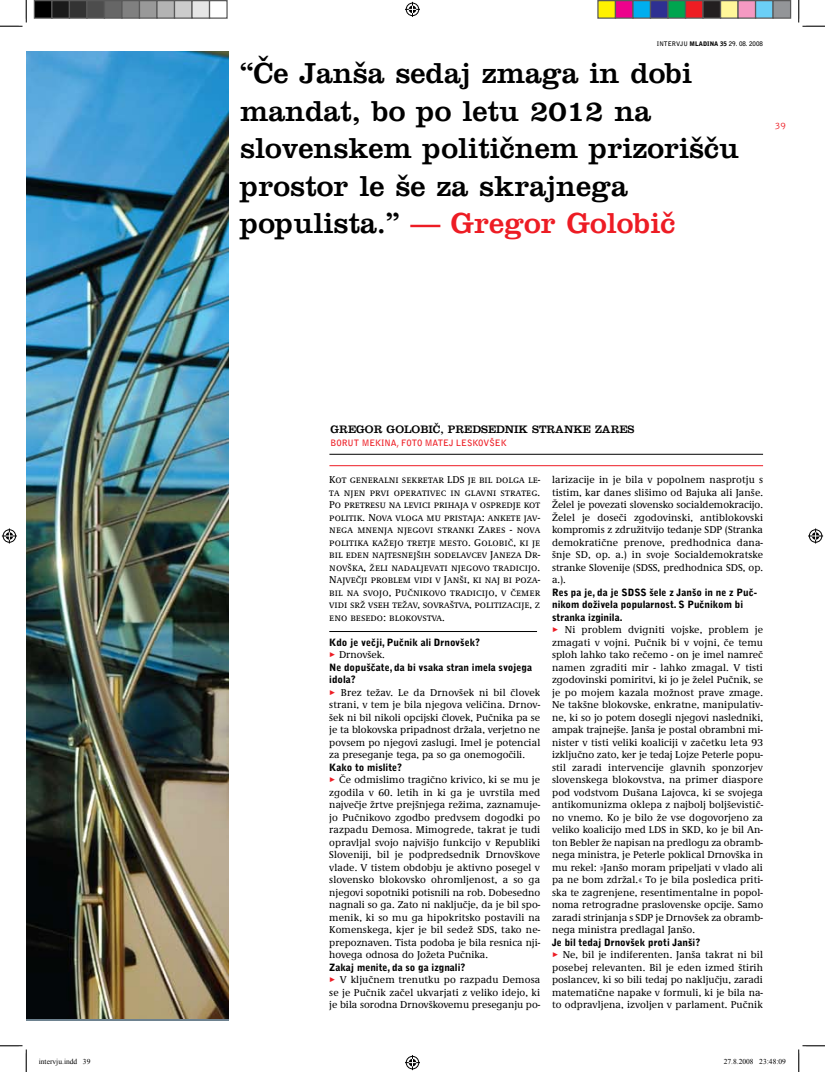
<style>
.page{position:relative;width:825px;height:1072px;background:#fff}
.page>*{position:absolute;margin:0;border:0;box-sizing:border-box;transform-origin:0 0}
.t1{font:30px/37.5px "Clarendon Medium CE";color:#000}
.t2{font:11.25px "Clarendon Medium CE";color:#000}
.t3{font:10.25px/12.5px "Demos LT Medium CE";color:#000;text-align:justify}
.t4{font:700 10.25px/12.5px "Demos LT Medium CE";color:#000;text-align:justify}
.t5{font:10px/12.5px "Bell Gothic Black CE";color:#000}
.t6{font:10px "Bell Gothic Light CE";color:#ed1c24}
.t7{font:8.75px "Bell Gothic Bold CE";color:#ed1c24}
.t8{font:7.5px "Times New Roman";color:#000}
.t9{font:6.25px "Bell Gothic Bold CE";color:#000}
.s1{font-family:"Bell Gothic Black CE"}
.s2{color:#ed1c24}
.s3{font-family:"FF Dingbests";font-size:10px;color:#ed1c24}
</style>
<div class="page">
<img style="left:26px;top:51px;width:202px;height:967px">
<hr style="left:329px;top:465px;width:434px;height:1px;background:#ed1c24">
<hr style="left:329px;top:454px;width:433px;height:1px;background:#000">
<hr style="left:329px;top:631px;width:208px;height:1px;background:#000">
<svg style="left:0;top:0;width:27px;height:27px"></svg>
<svg style="left:0;top:1045px;width:27px;height:27px"></svg>
<svg style="left:798px;top:0;width:26px;height:27px"></svg>
<svg style="left:798px;top:1045px;width:26px;height:27px"></svg>
<svg style="left:405px;top:2px;width:15px;height:15px"></svg>
<svg style="left:405px;top:1055px;width:15px;height:15px"></svg>
<svg style="left:2px;top:528px;width:15px;height:15px"></svg>
<svg style="left:808px;top:528px;width:14px;height:15px"></svg>
<div style="left:34px;top:1px;width:18px;height:17px;background:#000"></div>
<div style="left:34px;top:0;width:18px;height:19px;border:1px solid #595959"></div>
<div style="left:52px;top:1px;width:17px;height:17px;background:#1a1a1a"></div>
<div style="left:51px;top:0;width:19px;height:19px;border:1px solid #595959"></div>
<div style="left:69px;top:1px;width:18px;height:17px;background:#333"></div>
<div style="left:69px;top:0;width:19px;height:19px;border:1px solid #595959"></div>
<div style="left:87px;top:1px;width:17px;height:17px;background:#4d4d4d"></div>
<div style="left:86px;top:0;width:19px;height:19px;border:1px solid #595959"></div>
<div style="left:104px;top:1px;width:18px;height:17px;background:#666"></div>
<div style="left:104px;top:0;width:18px;height:19px;border:1px solid #595959"></div>
<div style="left:122px;top:1px;width:17px;height:17px;background:#808080"></div>
<div style="left:121px;top:0;width:19px;height:19px;border:1px solid #595959"></div>
<div style="left:139px;top:1px;width:18px;height:17px;background:#999"></div>
<div style="left:139px;top:0;width:19px;height:19px;border:1px solid #595959"></div>
<div style="left:157px;top:1px;width:17px;height:17px;background:#b3b3b3"></div>
<div style="left:156px;top:0;width:19px;height:19px;border:1px solid #595959"></div>
<div style="left:174px;top:1px;width:18px;height:17px;background:#ccc"></div>
<div style="left:174px;top:0;width:18px;height:19px;border:1px solid #595959"></div>
<div style="left:192px;top:1px;width:17px;height:17px;background:#e6e6e6"></div>
<div style="left:191px;top:0;width:19px;height:19px;border:1px solid #595959"></div>
<div style="left:209px;top:0;width:19px;height:19px;border:1px solid #595959"></div>
<div style="left:598px;top:1px;width:17px;height:17px;background:#fff101"></div>
<div style="left:597px;top:0;width:19px;height:19px;border:1px solid #595959"></div>
<div style="left:615px;top:1px;width:17px;height:17px;background:#ed028c"></div>
<div style="left:614px;top:0;width:19px;height:19px;border:1px solid #595959"></div>
<div style="left:632px;top:1px;width:18px;height:17px;background:#00aeef"></div>
<div style="left:632px;top:0;width:19px;height:19px;border:1px solid #595959"></div>
<div style="left:650px;top:1px;width:18px;height:17px;background:#2e3092"></div>
<div style="left:649px;top:0;width:19px;height:19px;border:1px solid #595959"></div>
<div style="left:668px;top:1px;width:17px;height:17px;background:#00a54f"></div>
<div style="left:667px;top:0;width:19px;height:19px;border:1px solid #595959"></div>
<div style="left:685px;top:1px;width:17px;height:17px;background:#ee1d23"></div>
<div style="left:684px;top:0;width:19px;height:19px;border:1px solid #595959"></div>
<div style="left:702px;top:1px;width:18px;height:17px;background:#231f20"></div>
<div style="left:702px;top:0;width:19px;height:19px;border:1px solid #595959"></div>
<div style="left:720px;top:1px;width:18px;height:17px;background:#fff79a"></div>
<div style="left:719px;top:0;width:19px;height:19px;border:1px solid #595959"></div>
<div style="left:738px;top:1px;width:17px;height:17px;background:#f499c2"></div>
<div style="left:737px;top:0;width:19px;height:19px;border:1px solid #595959"></div>
<div style="left:755px;top:1px;width:17px;height:17px;background:#6bcff6"></div>
<div style="left:754px;top:0;width:19px;height:19px;border:1px solid #595959"></div>
<div style="left:772px;top:1px;width:18px;height:17px;background:#939598"></div>
<div style="left:772px;top:0;width:19px;height:19px;border:1px solid #595959"></div>
<p class="t9" style="left:656px;top:40px;width:108px">INTERVJU <span class="s1">MLADINA 35</span> 29. 08. 2008</p>
<h1 class="t1" style="left:240px;top:54px;width:500px">“Če Janša sedaj zmaga in dobi mandat, bo po letu 2012 na slovenskem političnem prizorišču prostor le še za skrajnega populista.” <span class="s2">— Gregor Golobič</span></h1>
<p class="t6" style="left:774px;top:120px;width:13px">39</p>
<p class="t2" style="left:330px;top:423px;width:305px">Gregor Golobič , predsednik stranke Zares</p>
<p class="t7" style="left:330px;top:437px;width:177px">BORUT MEKINA, FOTO MATEJ LESKOVŠEK</p>
<p class="t4" style="left:329px;top:474px;width:212px">Kot generalni sekretar LDS je bil dolga le&shy;ta njen prvi operativec in glavni strateg.<br>Po pretresu na levici prihaja v ospredje kot politik. Nova vloga mu pristaja: ankete jav&shy;nega mnenja njegovi stranki Zares - nova politika kažejo tretje mesto. Golobič, ki je bil eden najtesnejših sodelavcev Janeza Dr&shy;novška, želi nadaljevati njegovo tradicijo.<br>Največji problem vidi v Janši, ki naj bi poza&shy;bil na svojo, Pučnikovo tradicijo, v čemer vidi srž vseh težav, sovraštva, politizacije, z eno besedo: blokovstva.</p>
<p class="t5" style="left:329px;top:636px;width:152px">Kdo je večji, Pučnik ali Drnovšek?</p>
<p class="t3" style="left:329px;top:649px;width:57px"><span class="s3">&gt;</span> Drnovšek.</p>
<p class="t5" style="left:329px;top:661px;width:204px">Ne dopuščate, da bi vsaka stran imela svojega idola?</p>
<p class="t3" style="left:329px;top:686px;width:212px"><span class="s3">&gt;</span> Brez težav. Le da Drnovšek ni bil človek strani, v tem je bila njegova veličina. Drnov&shy;šek ni bil nikoli opcijski človek, Pučnika pa se je ta blokovska pripadnost držala, verjetno ne povsem po njegovi zaslugi. Imel je potencial za preseganje tega, pa so ga onemogočili.</p>
<p class="t5" style="left:329px;top:761px;width:74px">Kako to mislite?</p>
<p class="t3" style="left:329px;top:774px;width:212px"><span class="s3">&gt;</span> Če odmislimo tragično krivico, ki se mu je zgodila v 60. letih in ki ga je uvrstila med največje žrtve prejšnjega režima, zaznamuje&shy;jo Pučnikovo zgodbo predvsem dogodki po razpadu Demosa. Mimogrede, takrat je tudi opravljal svojo najvišjo funkcijo v Republiki Sloveniji, bil je podpredsednik Drnovškove vlade. V tistem obdobju je aktivno posegel v slovensko blokovsko ohromljenost, a so ga njegovi sopotniki potisnili na rob. Dobesedno nagnali so ga. Zato ni naključje, da je bil spo&shy;menik, ki so mu ga hipokritsko postavili na Komenskega, kjer je bil sedež SDS, tako ne&shy;prepoznaven. Tista podoba je bila resnica nji&shy;hovega odnosa do Jožeta Pučnika.</p>
<p class="t5" style="left:329px;top:961px;width:138px">Zakaj menite, da so ga izgnali?</p>
<p class="t3" style="left:329px;top:974px;width:212px"><span class="s3">&gt;</span> V ključnem trenutku po razpadu Demosa se je Pučnik začel ukvarjati z veliko idejo, ki je bila sorodna Drnovškovemu preseganju po-</p>
<p class="t3" style="left:552px;top:474px;width:212px">larizacije in je bila v popolnem nasprotju s tistim, kar danes slišimo od Bajuka ali Janše.<br>Želel je povezati slovensko socialdemokracijo.<br>Želel je doseči zgodovinski, antiblokovski kompromis z združitvijo tedanje SDP (Stranka demokratične prenove, predhodnica dana&shy;šnje SD, op. a.) in svoje Socialdemokratske stranke Slovenije (SDSS, predhodnica SDS, op. a.).</p>
<p class="t5" style="left:552px;top:586px;width:206px">Res pa je, da je SDSS šele z Janšo in ne z Puč&shy;nikom doživela popularnost. S Pučnikom bi stranka izginila.</p>
<p class="t3" style="left:552px;top:624px;width:212px"><span class="s3">&gt;</span> Ni problem dvigniti vojske, problem je zmagati v vojni. Pučnik bi v vojni, če temu sploh lahko tako rečemo - on je imel namreč namen zgraditi mir - lahko zmagal. V tisti zgodovinski pomiritvi, ki jo je želel Pučnik, se je po mojem kazala možnost prave zmage.<br>Ne takšne blokovske, enkratne, manipulativ&shy;ne, ki so jo potem dosegli njegovi nasledniki, ampak trajnejše. Janša je postal obrambni mi&shy;nister v tisti veliki koaliciji v začetku leta 93 izključno zato, ker je tedaj Lojze Peterle popu&shy;stil zaradi intervencije glavnih sponzorjev slovenskega blokovstva, na primer diaspore pod vodstvom Dušana Lajovca, ki se svojega antikomunizma oklepa z najbolj boljševistič&shy;no vnemo. Ko je bilo že vse dogovorjeno za veliko koalicijo med LDS in SKD, ko je bil An&shy;ton Bebler že napisan na predlogu za obramb&shy;nega ministra, je Peterle poklical Drnovška in mu rekel: »Janšo moram pripeljati v vlado ali pa ne bom zdržal.« To je bila posledica priti&shy;ska te zagrenjene, resentimentalne in popol&shy;noma retrogradne praslovenske opcije. Samo zaradi strinjanja s SDP je Drnovšek za obramb&shy;nega ministra predlagal Janšo.</p>
<p class="t5" style="left:552px;top:936px;width:150px">Je bil tedaj Drnovšek proti Janši?</p>
<p class="t3" style="left:552px;top:949px;width:212px"><span class="s3">&gt;</span> Ne, bil je indiferenten. Janša takrat ni bil posebej relevanten. Bil je eden izmed štirih poslancev, ki so bili tedaj po naključju, zaradi matematične napake v formuli, ki je bila na&shy;to odpravljena, izvoljen v parlament. Pučnik</p>
<p class="t8" style="left:39px;top:1057px;width:53px">intervju.indd 39</p>
<p class="t8" style="left:723px;top:1057px;width:64px">27.8.2008 23:48:09</p>
</div>
